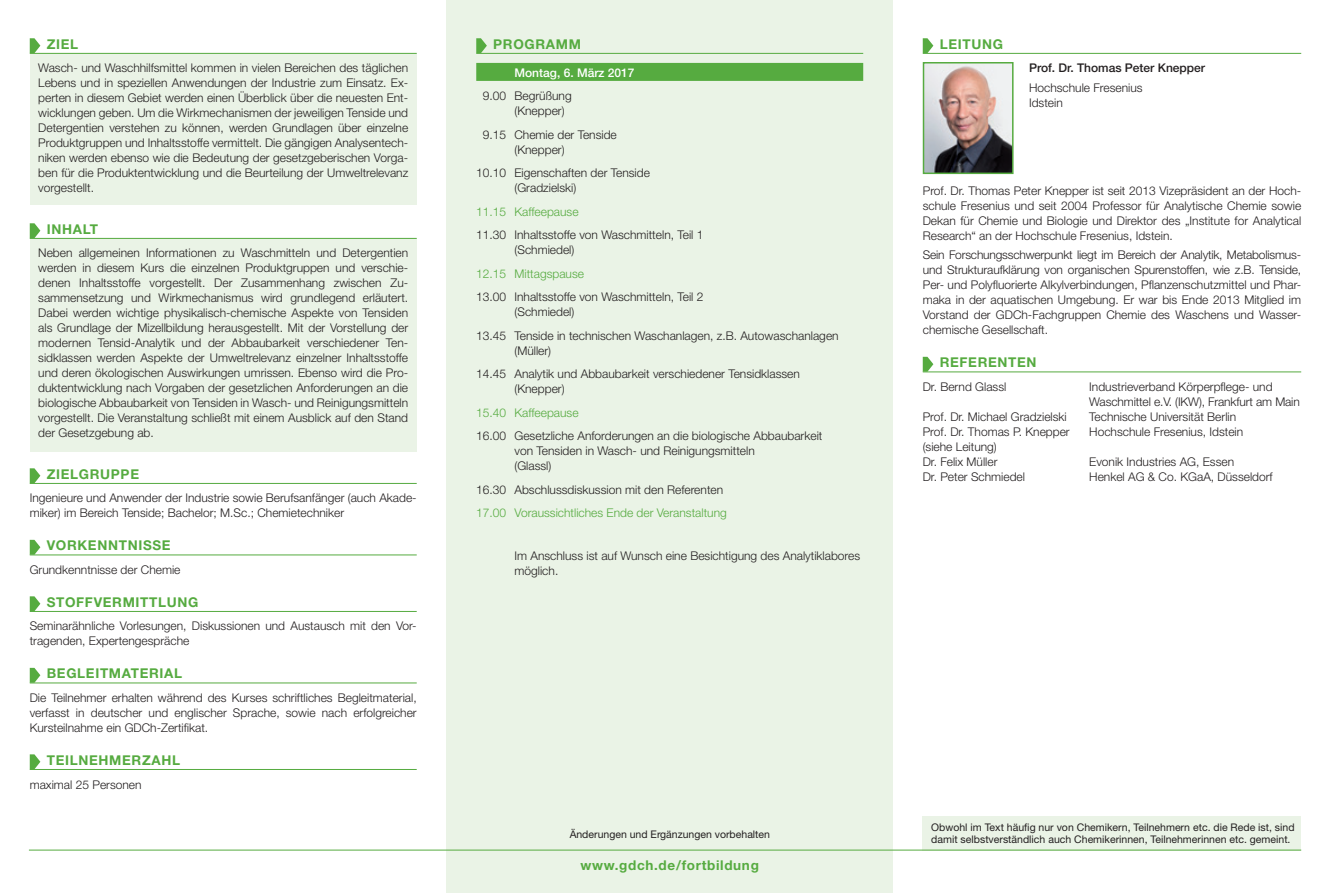
<style>
.page{position:relative;width:1331px;height:893px;background:#fff}
.page>*{position:absolute;margin:0;border:0;box-sizing:border-box;transform-origin:0 0}
.t1{font:700 13.5px "Helvetica Neue";letter-spacing:.05em;color:#56ab40}
.t2{font:300 12px/15px "Helvetica Neue";color:#231f20}
.t3{font:300 12px "Helvetica Neue";color:#56ab40}
.t4{font:500 12px "Helvetica Neue";color:#231f20}
.t5{font:500 12px "Helvetica Neue";color:#fff}
.t6{font:10.5px/12px "Helvetica Neue";color:#231f20}
</style>
<div class="page">
<div style="left:446px;top:0;width:447px;height:893px;background:#eaf3e6"></div>
<div style="left:30px;top:53px;width:387px;height:152px;background:#eaf3e6"></div>
<div style="left:30px;top:238px;width:387px;height:214px;background:#eaf3e6"></div>
<div style="left:923px;top:816px;width:378px;height:34px;background:#eaf3e6"></div>
<hr style="left:923px;top:53px;width:378px;height:1px;background:#56ab40">
<hr style="left:923px;top:372px;width:378px;height:1px;background:#56ab40">
<svg style="left:923px;top:38px;width:10px;height:15px"></svg>
<svg style="left:923px;top:357px;width:10px;height:15px"></svg>
<img style="left:926px;top:65px;width:84px;height:106px">
<div style="left:923px;top:62px;width:90px;height:112px;border:2px solid #56ab40"></div>
<hr style="left:30px;top:53px;width:387px;height:1px;background:#56ab40">
<hr style="left:30px;top:238px;width:387px;height:1px;background:#56ab40">
<hr style="left:30px;top:483px;width:387px;height:1px;background:#56ab40">
<hr style="left:30px;top:555px;width:387px;height:1px;background:#56ab40">
<hr style="left:30px;top:611px;width:387px;height:1px;background:#56ab40">
<hr style="left:30px;top:683px;width:387px;height:1px;background:#56ab40">
<hr style="left:30px;top:769px;width:387px;height:1px;background:#56ab40">
<svg style="left:30px;top:38px;width:10px;height:15px"></svg>
<svg style="left:30px;top:223px;width:10px;height:15px"></svg>
<svg style="left:30px;top:468px;width:10px;height:15px"></svg>
<svg style="left:30px;top:540px;width:10px;height:15px"></svg>
<svg style="left:30px;top:596px;width:10px;height:15px"></svg>
<svg style="left:30px;top:668px;width:10px;height:15px"></svg>
<svg style="left:30px;top:754px;width:10px;height:15px"></svg>
<hr style="left:476px;top:53px;width:387px;height:1px;background:#56ab40">
<div style="left:476px;top:63px;width:387px;height:18px;background:#56ab40"></div>
<svg style="left:476px;top:38px;width:11px;height:15px"></svg>
<hr style="left:29px;top:850px;width:1272px;height:1px;background:#56ab40">
<p class="t1" style="left:47px;top:36px;width:33px">ZIEL</p>
<p class="t2" style="left:38px;top:60px;width:371px;text-align:justify">Wasch- und Waschhilfsmittel kommen in vielen Bereichen des täglichen Lebens und in speziellen Anwendungen der Industrie zum Einsatz. Ex&shy;perten in diesem Gebiet werden einen Überblick über die neuesten Ent&shy;wicklungen geben. Um die Wirkmechanismen der jeweiligen Tenside und Detergentien verstehen zu können, werden Grundlagen über einzelne Produktgruppen und Inhaltsstoffe vermittelt. Die gängigen Analysentech&shy;niken werden ebenso wie die Bedeutung der gesetzgeberischen Vorga&shy;ben für die Produktentwicklung und die Beurteilung der Umweltrelevanz vorgestellt.</p>
<p class="t1" style="left:47px;top:221px;width:53px">INHALT</p>
<p class="t2" style="left:38px;top:245px;width:371px;text-align:justify">Neben allgemeinen Informationen zu Waschmitteln und Detergentien werden in diesem Kurs die einzelnen Produktgruppen und verschie&shy;denen Inhaltsstoffe vorgestellt. Der Zusammenhang zwischen Zu&shy;sammensetzung und Wirkmechanismus wird grundlegend erläutert.<br>Dabei werden wichtige physikalisch-chemische Aspekte von Tensiden als Grundlage der Mizellbildung herausgestellt. Mit der Vorstellung der modernen Tensid-Analytik und der Abbaubarkeit verschiedener Ten&shy;sidklassen werden Aspekte der Umweltrelevanz einzelner Inhaltsstoffe und deren ökologischen Auswirkungen umrissen. Ebenso wird die Pro&shy;duktentwicklung nach Vorgaben der gesetzlichen Anforderungen an die biologische Abbaubarkeit von Tensiden in Wasch- und Reinigungsmitteln vorgestellt. Die Veranstaltung schließt mit einem Ausblick auf den Stand der Gesetzgebung ab.</p>
<p class="t1" style="left:47px;top:466px;width:94px">ZIELGRUPPE</p>
<p class="t2" style="left:30px;top:490px;width:388px">Ingenieure und Anwender der Industrie sowie Berufsanfänger (auch Akade&shy;miker) im Bereich Tenside; Bachelor; M.Sc.; Chemietechniker</p>
<p class="t1" style="left:47px;top:537px;width:125px">VORKENNTNISSE</p>
<p class="t2" style="left:30px;top:562px;width:152px">Grundkenntnisse der Chemie</p>
<p class="t1" style="left:47px;top:594px;width:153px">STOFFVERMITTLUNG</p>
<p class="t2" style="left:30px;top:618px;width:387px">Seminarähnliche Vorlesungen, Diskussionen und Austausch mit den Vor&shy;tragenden, Expertengespräche</p>
<p class="t1" style="left:47px;top:665px;width:137px">BEGLEITMATERIAL</p>
<p class="t2" style="left:30px;top:690px;width:388px;text-align:justify">Die Teilnehmer erhalten während des Kurses schriftliches Begleitmaterial, verfasst in deutscher und englischer Sprache, sowie nach erfolgreicher Kursteilnahme ein GDCh-Zertifikat.</p>
<p class="t1" style="left:47px;top:752px;width:135px">TEILNEHMERZAHL</p>
<p class="t2" style="left:30px;top:776px;width:113px">maximal 25 Personen</p>
<p class="t1" style="left:493px;top:36px;width:89px">PROGRAMM</p>
<p class="t5" style="left:514px;top:65px;width:122px">Montag, 6. März 2017</p>
<p class="t2" style="left:514px;top:88px;width:59px;text-indent:-32px">9.00 Begrüßung (Knepper)</p>
<p class="t2" style="left:514px;top:127px;width:104px;text-indent:-32px">9.15 Chemie der Tenside (Knepper)</p>
<p class="t2" style="left:514px;top:165px;width:137px;text-indent:-38px">10.10 Eigenschaften der Tenside (Gradzielski)</p>
<p class="t3" style="left:476px;top:204px;width:104px">11.15 Kaffeepause</p>
<p class="t2" style="left:514px;top:227px;width:190px;text-indent:-38px">11.30 Inhaltsstoffe von Waschmitteln, Teil 1 (Schmiedel)</p>
<p class="t3" style="left:476px;top:266px;width:109px">12.15 Mittagspause</p>
<p class="t2" style="left:514px;top:289px;width:190px;text-indent:-38px">13.00 Inhaltsstoffe von Waschmitteln, Teil 2 (Schmiedel)</p>
<p class="t2" style="left:514px;top:328px;width:326px;text-indent:-38px">13.45 Tenside in technischen Waschanlagen, z.B. Autowaschanlagen (Müller)</p>
<p class="t2" style="left:514px;top:366px;width:287px;text-indent:-38px">14.45 Analytik und Abbaubarkeit verschiedener Tensidklassen (Knepper)</p>
<p class="t3" style="left:476px;top:405px;width:104px">15.40 Kaffeepause</p>
<p class="t2" style="left:514px;top:428px;width:309px;text-indent:-38px">16.00 Gesetzliche Anforderungen an die biologische Abbaubarkeit von Tensiden in Wasch- und Reinigungsmitteln<br>(Glassl)</p>
<p class="t2" style="left:476px;top:482px;width:248px">16.30 Abschlussdiskussion mit den Referenten</p>
<p class="t3" style="left:476px;top:506px;width:252px">17.00 Voraussichtliches Ende der Veranstaltung</p>
<p class="t2" style="left:514px;top:548px;width:347px">Im Anschluss ist auf Wunsch eine Besichtigung des Analytiklabores möglich.</p>
<p class="t1" style="left:940px;top:36px;width:65px">LEITUNG</p>
<p class="t4" style="left:1029px;top:61px;width:178px">Prof. Dr. Thomas Peter Knepper</p>
<p class="t2" style="left:1029px;top:80px;width:115px">Hochschule Fresenius<br>Idstein</p>
<p class="t2" style="left:923px;top:183px;width:380px;text-align:justify">Prof. Dr. Thomas Peter Knepper ist seit 2013 Vizepräsident an der Hoch&shy;schule Fresenius und seit 2004 Professor für Analytische Chemie sowie Dekan für Chemie und Biologie und Direktor des „Institute for Analytical Research“ an der Hochschule Fresenius, Idstein.</p>
<p class="t2" style="left:923px;top:247px;width:380px;text-align:justify">Sein Forschungsschwerpunkt liegt im Bereich der Analytik, Metabolismus&shy;und Strukturaufklärung von organischen Spurenstoffen, wie z.B. Tenside, Per- und Polyfluorierte Alkylverbindungen, Pflanzenschutzmittel und Phar&shy;maka in der aquatischen Umgebung. Er war bis Ende 2013 Mitglied im Vorstand der GDCh-Fachgruppen Chemie des Waschens und Wasser&shy;chemische Gesellschaft.</p>
<p class="t1" style="left:940px;top:354px;width:98px">REFERENTEN</p>
<p class="t2" style="left:923px;top:379px;width:85px">Dr. Bernd Glassl</p>
<p class="t2" style="left:1089px;top:379px;width:212px">Industrieverband Körperpflege- und<br>Waschmittel e.V. (IKW), Frankfurt am Main</p>
<p class="t2" style="left:923px;top:409px;width:146px">Prof. Dr. Michael Gradzielski</p>
<p class="t2" style="left:1089px;top:409px;width:148px">Technische Universität Berlin</p>
<p class="t2" style="left:923px;top:424px;width:148px">Prof. Dr. Thomas P. Knepper</p>
<p class="t2" style="left:1089px;top:424px;width:156px">Hochschule Fresenius, Idstein</p>
<p class="t2" style="left:923px;top:439px;width:76px">(siehe Leitung)<br>Dr. Felix Müller</p>
<p class="t2" style="left:1089px;top:454px;width:146px">Evonik Industries AG, Essen</p>
<p class="t2" style="left:923px;top:469px;width:104px">Dr. Peter Schmiedel</p>
<p class="t2" style="left:1089px;top:469px;width:185px">Henkel AG &amp; Co. KGaA, Düsseldorf</p>
<p class="t6" style="left:570px;top:828px;width:202px">Änderungen und Ergänzungen vorbehalten</p>
<p class="t6" style="left:931px;top:821px;width:365px">Obwohl im Text häufig nur von Chemikern, Teilnehmern etc. die Rede ist, sind damit selbstverständlich auch Chemikerinnen, Teilnehmerinnen etc. gemeint.</p>
<p class="t1" style="left:581px;top:856px;width:180px">www.gdch.de/fortbildung</p>
</div>
